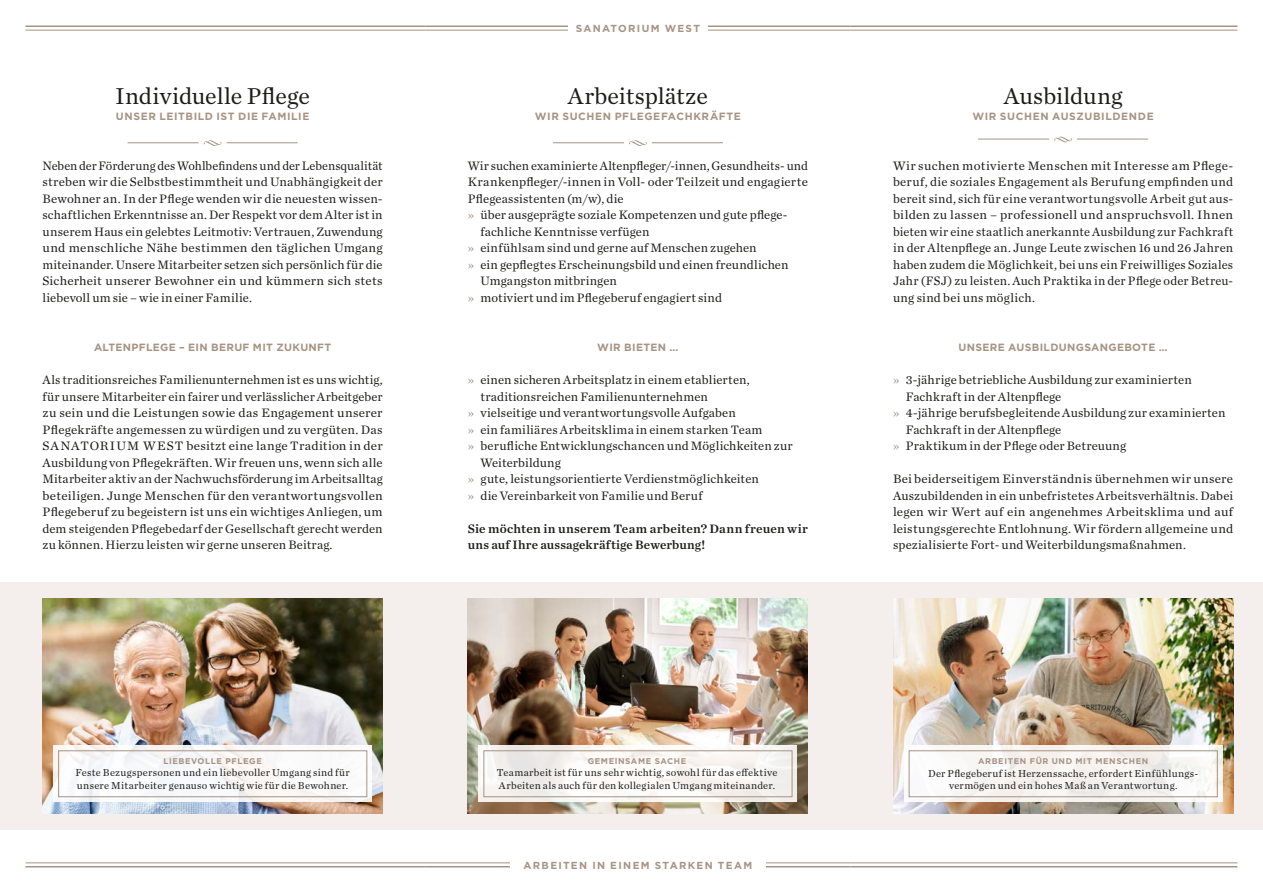
<style>
.page{position:relative;width:1263px;height:893px;background:#fff}
.page>*{position:absolute;margin:0;border:0;box-sizing:border-box;transform-origin:0 0}
.t1{font:24px "Chronicle Text G1";color:#1d1d1b}
.t2{font:12.75px/16.5px "Chronicle Text G1";letter-spacing:.01em;color:#1d1d1b;text-align:justify}
.t3{font:12.75px/16.5px "Chronicle Text G1 Semi";letter-spacing:.015em;color:#1d1d1b}
.t4{font:10.5px/12.6px "Chronicle Text G1";letter-spacing:.025em;color:#1d1d1b}
.t5{font:700 10.5px "Gotham";letter-spacing:.035em;color:#a79383}
.t6{font:700 10.5px "Gotham";letter-spacing:.055em;color:#a79383}
.t7{font:700 10.5px "Gotham";letter-spacing:.06em;color:#a79383}
.t8{font:700 10.2px "Gotham";letter-spacing:.13em;color:#a79383}
.t9{font:700 8.25px "Gotham";letter-spacing:.07em;color:#a79383}
.s1{color:#a79383}
</style>
<div class="page">
<hr style="left:425px;top:26px;width:425px;height:1px;background:#a79383">
<hr style="left:425px;top:30px;width:425px;height:1px;background:#a79383">
<hr style="left:425px;top:866px;width:425px;height:1px;background:#a79383">
<hr style="left:425px;top:862px;width:425px;height:1px;background:#a79383">
<div style="left:0;top:582px;width:1263px;height:248px;background:#f4eeec"></div>
<hr style="left:26px;top:866px;width:399px;height:1px;background:#a79383">
<hr style="left:26px;top:862px;width:399px;height:1px;background:#a79383">
<hr style="left:850px;top:866px;width:387px;height:1px;background:#a79383">
<hr style="left:850px;top:862px;width:387px;height:1px;background:#a79383">
<hr style="left:26px;top:26px;width:399px;height:1px;background:#a79383">
<hr style="left:26px;top:30px;width:399px;height:1px;background:#a79383">
<hr style="left:850px;top:26px;width:387px;height:1px;background:#a79383">
<hr style="left:850px;top:30px;width:387px;height:1px;background:#a79383">
<img style="left:43px;top:599px;width:340px;height:214px">
<div style="left:53px;top:745px;width:319px;height:57px;background:#fff"></div>
<div style="left:58px;top:750px;width:309px;height:47px;border:1px solid #a79383"></div>
<hr style="left:128px;top:142px;width:170px;height:1px;background:#a79383">
<div style="left:199px;top:129px;width:28px;height:28px;background:#fff;border-radius:50%"></div>
<svg style="left:204px;top:140px;width:18px;height:6px"></svg>
<img style="left:468px;top:599px;width:340px;height:214px">
<svg style="left:478px;top:745px;width:319px;height:57px"></svg>
<div style="left:483px;top:750px;width:309px;height:47px;border:1px solid #a79383"></div>
<hr style="left:553px;top:142px;width:170px;height:1px;background:#a79383">
<div style="left:624px;top:129px;width:28px;height:28px;background:#fff;border-radius:50%"></div>
<svg style="left:629px;top:140px;width:18px;height:6px"></svg>
<img style="left:893px;top:599px;width:340px;height:214px">
<div style="left:904px;top:745px;width:318px;height:57px;background:#f7f5f2"></div>
<div style="left:909px;top:750px;width:309px;height:47px;border:1px solid #a79383"></div>
<hr style="left:978px;top:139px;width:170px;height:1px;background:#a79383">
<div style="left:1049px;top:125px;width:28px;height:28px;background:#fff;border-radius:50%"></div>
<svg style="left:1054px;top:136px;width:18px;height:7px"></svg>
<div style="left:568px;top:23px;width:140px;height:9px;background:#fff"></div>
<div style="left:510px;top:860px;width:255px;height:9px;background:#fff"></div>
<h1 class="t1" style="left:115px;top:77px;width:196px">Individuelle Pflege</h1>
<p class="t7" style="left:116px;top:109px;width:195px">UNSER LEITBILD IST DIE FAMILIE</p>
<p class="t2" style="left:43px;top:156px;width:342px">Neben der Förderung des Wohlbefindens und der Lebensqualität streben wir die Selbstbestimmtheit und Unabhängigkeit der Bewohner an. In der Pflege wenden wir die neuesten wissen&shy;schaftlichen Erkenntnisse an. Der Respekt vor dem Alter ist in unserem Haus ein gelebtes Leitmotiv: Vertrauen, Zuwendung und menschliche Nähe bestimmen den täglichen Umgang miteinander. Unsere Mitarbeiter setzen sich persönlich für die Sicherheit unserer Bewohner ein und kümmern sich stets liebevoll um sie – wie in einer Familie.</p>
<p class="t5" style="left:94px;top:340px;width:239px">ALTENPFLEGE – EIN BERUF MIT ZUKUNFT</p>
<p class="t2" style="left:43px;top:371px;width:342px">Als traditionsreiches Familienunternehmen ist es uns wichtig, für unsere Mitarbeiter ein fairer und verlässlicher Arbeitgeber zu sein und die Leistungen sowie das Engagement unserer Pflegekräfte angemessen zu würdigen und zu vergüten. Das SANATORIUM WEST besitzt eine lange Tradition in der Ausbildung von Pflegekräften. Wir freuen uns, wenn sich alle Mitarbeiter aktiv an der Nachwuchsförderung im Arbeitsalltag beteiligen. Junge Menschen für den verantwortungsvollen Pflegeberuf zu begeistern ist uns ein wichtiges Anliegen, um dem steigenden Pflegebedarf der Gesellschaft gerecht werden zu können. Hierzu leisten wir gerne unseren Beitrag.</p>
<p class="t9" style="left:163px;top:755px;width:100px">LIEBEVOLLE PFLEGE</p>
<p class="t4" style="left:75px;top:766px;width:276px">Feste Bezugspersonen und ein liebevoller Umgang sind für unsere Mitarbeiter genauso wichtig wie für die Bewohner.</p>
<p class="t8" style="left:576px;top:21px;width:126px">SANATORIUM WEST</p>
<h1 class="t1" style="left:568px;top:77px;width:142px">Arbeitsplätze</h1>
<p class="t6" style="left:535px;top:109px;width:207px">WIR SUCHEN PFLEGEFACHKRÄFTE</p>
<p class="t2" style="left:468px;top:156px;width:342px">Wir suchen examinierte Altenpfleger/-innen, Gesundheits- und</p>
<p class="t2" style="left:468px;top:173px;width:342px">Krankenpfleger/-innen in Voll- oder Teilzeit und engagierte</p>
<p class="t2" style="left:468px;top:189px;width:157px">Pflegeassistenten (m/w), die</p>
<p class="t2" style="left:468px;top:206px;width:321px"><span class="s1">»</span> über ausgeprägte soziale Kompetenzen und gute pflege-</p>
<p class="t2" style="left:480px;top:222px;width:170px">fachliche Kenntnisse verfügen</p>
<p class="t2" style="left:468px;top:239px;width:290px"><span class="s1">»</span> einfühlsam sind und gerne auf Menschen zugehen</p>
<p class="t2" style="left:468px;top:255px;width:322px"><span class="s1">»</span> ein gepflegtes Erscheinungsbild und einen freundlichen</p>
<p class="t2" style="left:480px;top:272px;width:138px">Umgangston mitbringen</p>
<p class="t2" style="left:468px;top:288px;width:256px"><span class="s1">»</span> motiviert und im Pflegeberuf engagiert sind</p>
<p class="t5" style="left:597px;top:340px;width:83px">WIR BIETEN …</p>
<p class="t2" style="left:468px;top:371px;width:283px"><span class="s1">»</span> einen sicheren Arbeitsplatz in einem etablierten,</p>
<p class="t2" style="left:480px;top:387px;width:229px">traditionsreichen Familienunternehmen</p>
<p class="t2" style="left:468px;top:404px;width:269px"><span class="s1">»</span> vielseitige und verantwortungsvolle Aufgaben</p>
<p class="t2" style="left:468px;top:420px;width:296px"><span class="s1">»</span> ein familiäres Arbeitsklima in einem starken Team</p>
<p class="t2" style="left:468px;top:437px;width:327px"><span class="s1">»</span> berufliche Entwicklungschancen und Möglichkeiten zur</p>
<p class="t2" style="left:480px;top:453px;width:82px">Weiterbildung</p>
<p class="t2" style="left:468px;top:470px;width:293px"><span class="s1">»</span> gute, leistungsorientierte Verdienstmöglichkeiten</p>
<p class="t2" style="left:468px;top:486px;width:236px"><span class="s1">»</span> die Vereinbarkeit von Familie und Beruf</p>
<p class="t3" style="left:468px;top:519px;width:342px">Sie möchten in unserem Team arbeiten? Dann freuen wir uns auf Ihre aussagekräftige Bewerbung!</p>
<p class="t9" style="left:588px;top:755px;width:100px">GEMEINSAME SACHE</p>
<p class="t4" style="left:497px;top:766px;width:282px">Teamarbeit ist für uns sehr wichtig, sowohl für das effektive<br>Arbeiten als auch für den kollegialen Umgang miteinander.</p>
<p class="t8" style="left:523px;top:858px;width:230px">ARBEITEN IN EINEM STARKEN TEAM</p>
<h1 class="t1" style="left:1004px;top:77px;width:120px">Ausbildung</h1>
<p class="t6" style="left:972px;top:109px;width:183px">WIR SUCHEN AUSZUBILDENDE</p>
<p class="t2" style="left:893px;top:156px;width:342px">Wir suchen motivierte Menschen mit Interesse am Pflege&shy;beruf, die soziales Engagement als Berufung empfinden und bereit sind, sich für eine verantwortungsvolle Arbeit gut aus&shy;bilden zu lassen – professionell und anspruchsvoll. Ihnen bieten wir eine staatlich anerkannte Ausbildung zur Fachkraft in der Altenpflege an. Junge Leute zwischen 16 und 26 Jahren haben zudem die Möglichkeit, bei uns ein Freiwilliges Soziales Jahr (FSJ) zu leisten. Auch Praktika in der Pflege oder Betreu&shy;ung sind bei uns möglich.</p>
<p class="t5" style="left:958px;top:340px;width:211px">UNSERE AUSBILDUNGSANGEBOTE …</p>
<p class="t2" style="left:893px;top:371px;width:300px"><span class="s1">»</span> 3-jährige betriebliche Ausbildung zur examinierten</p>
<p class="t2" style="left:906px;top:387px;width:157px">Fachkraft in der Altenpflege</p>
<p class="t2" style="left:893px;top:404px;width:334px"><span class="s1">»</span> 4-jährige berufsbegleitende Ausbildung zur examinierten</p>
<p class="t2" style="left:906px;top:420px;width:157px">Fachkraft in der Altenpflege</p>
<p class="t2" style="left:893px;top:437px;width:235px"><span class="s1">»</span> Praktikum in der Pflege oder Betreuung</p>
<p class="t2" style="left:893px;top:470px;width:342px">Bei beiderseitigem Einverständnis übernehmen wir unsere Auszubildenden in ein unbefristetes Arbeitsverhältnis. Dabei legen wir Wert auf ein angenehmes Arbeitsklima und auf leistungsgerechte Entlohnung. Wir fördern allgemeine und spezialisierte Fort- und Weiterbildungsmaßnahmen.</p>
<p class="t9" style="left:978px;top:756px;width:172px">ARBEITEN FÜR UND MIT MENSCHEN</p>
<p class="t4" style="left:928px;top:766px;width:270px;text-align:center">Der Pflegeberuf ist Herzenssache, erfordert Einfühlungs&shy;vermögen und ein hohes Maß an Verantwortung.</p>
</div>
